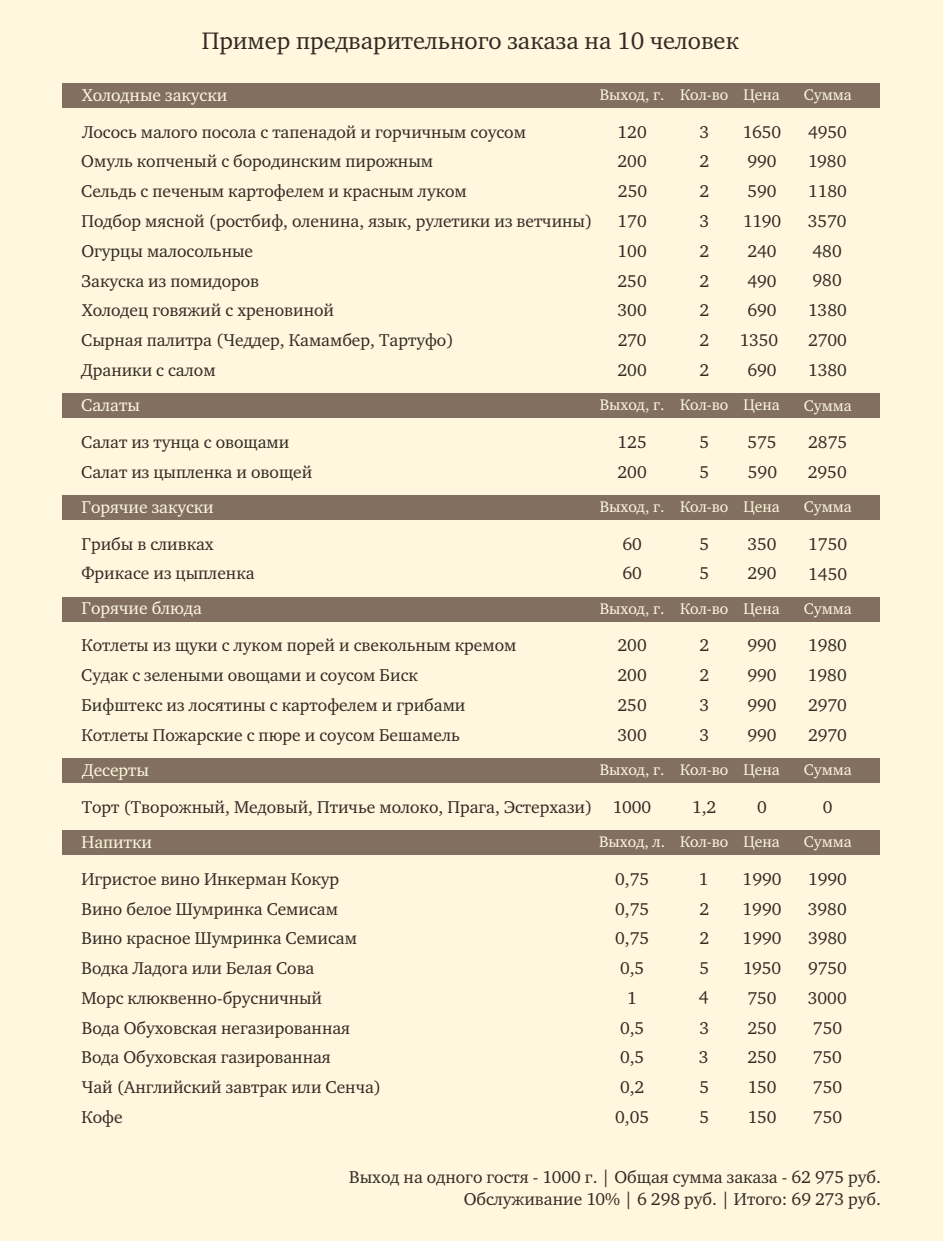
<style>
.page{position:relative;width:943px;height:1241px;background:#fff}
.page>*{position:absolute;margin:0;border:0;box-sizing:border-box;transform-origin:0 0}
.t1{font:24.5px "Charter ITC";color:#332a23}
.t2{font:17.5px/29.8px "Charter ITC";color:#332a23}
.t3{font:17.5px "Charter ITC";color:#fff7de}
.t4{font:15.75px "Charter ITC";color:#fff7de}
</style>
<div class="page">
<div style="left:0;top:0;width:943px;height:1240px;background:#fff7de"></div>
<div style="left:63px;top:83px;width:816px;height:25px;background:#826f60"></div>
<div style="left:63px;top:393px;width:816px;height:25px;background:#826f60"></div>
<div style="left:63px;top:495px;width:816px;height:25px;background:#826f60"></div>
<div style="left:63px;top:596px;width:816px;height:25px;background:#826f60"></div>
<div style="left:63px;top:758px;width:816px;height:24px;background:#826f60"></div>
<div style="left:63px;top:830px;width:816px;height:24px;background:#826f60"></div>
<h1 class="t1" style="left:202px;top:31px;width:538px">Пример предварительного заказа на 10 человек</h1>
<p class="t4" style="left:599px;top:88px;width:182px">Выход, г. Кол-во Цена</p>
<p class="t4" style="left:804px;top:89px;width:49px">Сумма</p>
<p class="t3" style="left:82px;top:88px;width:147px">Холодные закуски</p>
<p class="t2" style="left:82px;top:118px;width:445px">Лосось малого посола с тапенадой и горчичным соусом</p>
<p class="t2" style="left:617px;top:118px;width:31px">120</p>
<p class="t2" style="left:699px;top:118px;width:11px">3</p>
<p class="t2" style="left:743px;top:118px;width:40px">1650</p>
<p class="t2" style="left:808px;top:118px;width:40px">4950</p>
<p class="t2" style="left:81px;top:148px;width:353px">Омуль копченый с бородинским пирожным</p>
<p class="t2" style="left:617px;top:148px;width:31px">200</p>
<p class="t2" style="left:699px;top:148px;width:11px">2</p>
<p class="t2" style="left:747px;top:148px;width:31px">990</p>
<p class="t2" style="left:808px;top:148px;width:40px">1980</p>
<p class="t2" style="left:81px;top:178px;width:387px">Сельдь с печеным картофелем и красным луком</p>
<p class="t2" style="left:618px;top:178px;width:31px">250</p>
<p class="t2" style="left:699px;top:178px;width:11px">2</p>
<p class="t2" style="left:747px;top:178px;width:31px">590</p>
<p class="t2" style="left:808px;top:178px;width:40px">1180</p>
<p class="t2" style="left:81px;top:207px;width:512px">Подбор мясной (ростбиф, оленина, язык, рулетики из ветчины)</p>
<p class="t2" style="left:617px;top:207px;width:31px">170</p>
<p class="t2" style="left:699px;top:207px;width:11px">3</p>
<p class="t2" style="left:743px;top:207px;width:40px">1190</p>
<p class="t2" style="left:807px;top:207px;width:40px">3570</p>
<p class="t2" style="left:81px;top:237px;width:173px">Огурцы малосольные</p>
<p class="t2" style="left:617px;top:237px;width:31px">100</p>
<p class="t2" style="left:699px;top:237px;width:11px">2</p>
<p class="t2" style="left:747px;top:237px;width:31px">240</p>
<p class="t2" style="left:812px;top:237px;width:31px">480</p>
<p class="t2" style="left:81px;top:267px;width:179px">Закуска из помидоров</p>
<p class="t2" style="left:617px;top:267px;width:31px">250</p>
<p class="t2" style="left:699px;top:267px;width:11px">2</p>
<p class="t2" style="left:747px;top:267px;width:31px">490</p>
<p class="t2" style="left:812px;top:267px;width:31px">980</p>
<p class="t2" style="left:81px;top:297px;width:374px">Холодец говяжий с хреновиной<br>Сырная палитра (Чеддер, Камамбер, Тартуфо)</p>
<p class="t2" style="left:617px;top:297px;width:31px">300</p>
<p class="t2" style="left:699px;top:297px;width:11px">2</p>
<p class="t2" style="left:747px;top:297px;width:31px">690</p>
<p class="t2" style="left:808px;top:297px;width:40px">1380</p>
<p class="t2" style="left:617px;top:327px;width:30px">270</p>
<p class="t2" style="left:699px;top:327px;width:11px">2</p>
<p class="t2" style="left:739px;top:326px;width:40px">1350</p>
<p class="t2" style="left:808px;top:327px;width:40px">2700</p>
<p class="t2" style="left:81px;top:356px;width:136px">Драники с салом</p>
<p class="t2" style="left:617px;top:356px;width:31px">200</p>
<p class="t2" style="left:699px;top:356px;width:11px">2</p>
<p class="t2" style="left:747px;top:356px;width:31px">690</p>
<p class="t2" style="left:808px;top:356px;width:40px">1380</p>
<p class="t3" style="left:81px;top:398px;width:60px">Салаты</p>
<p class="t4" style="left:599px;top:398px;width:182px">Выход, г. Кол-во Цена</p>
<p class="t4" style="left:804px;top:399px;width:49px">Сумма</p>
<p class="t2" style="left:81px;top:428px;width:210px">Салат из тунца с овощами</p>
<p class="t2" style="left:617px;top:428px;width:31px">125</p>
<p class="t2" style="left:699px;top:428px;width:11px">5</p>
<p class="t2" style="left:747px;top:428px;width:31px">575</p>
<p class="t2" style="left:808px;top:428px;width:40px">2875</p>
<p class="t2" style="left:81px;top:458px;width:232px">Салат из цыпленка и овощей</p>
<p class="t2" style="left:617px;top:458px;width:31px">200</p>
<p class="t2" style="left:699px;top:458px;width:11px">5</p>
<p class="t2" style="left:748px;top:458px;width:31px">590</p>
<p class="t2" style="left:807px;top:458px;width:40px">2950</p>
<p class="t3" style="left:81px;top:499px;width:134px">Горячие закуски</p>
<p class="t4" style="left:599px;top:500px;width:182px">Выход, г. Кол-во Цена</p>
<p class="t4" style="left:804px;top:500px;width:49px">Сумма</p>
<p class="t2" style="left:81px;top:530px;width:134px">Грибы в сливках</p>
<p class="t2" style="left:622px;top:530px;width:21px">60</p>
<p class="t2" style="left:699px;top:530px;width:11px">5</p>
<p class="t2" style="left:747px;top:530px;width:31px">350</p>
<p class="t2" style="left:808px;top:530px;width:40px">1750</p>
<p class="t2" style="left:81px;top:560px;width:175px">Фрикасе из цыпленка</p>
<p class="t2" style="left:622px;top:560px;width:21px">60</p>
<p class="t2" style="left:699px;top:560px;width:11px">5</p>
<p class="t2" style="left:747px;top:560px;width:31px">290</p>
<p class="t2" style="left:808px;top:560px;width:40px">1450</p>
<p class="t3" style="left:81px;top:601px;width:122px">Горячие блюда</p>
<p class="t4" style="left:599px;top:602px;width:182px">Выход, г. Кол-во Цена</p>
<p class="t4" style="left:804px;top:602px;width:49px">Сумма</p>
<p class="t2" style="left:81px;top:632px;width:436px">Котлеты из щуки с луком порей и свекольным кремом</p>
<p class="t2" style="left:617px;top:632px;width:31px">200</p>
<p class="t2" style="left:699px;top:632px;width:11px">2</p>
<p class="t2" style="left:747px;top:632px;width:31px">990</p>
<p class="t2" style="left:808px;top:632px;width:40px">1980</p>
<p class="t2" style="left:81px;top:661px;width:338px">Судак с зелеными овощами и соусом Биск</p>
<p class="t2" style="left:617px;top:661px;width:31px">200</p>
<p class="t2" style="left:699px;top:661px;width:11px">2</p>
<p class="t2" style="left:747px;top:661px;width:31px">990</p>
<p class="t2" style="left:807px;top:661px;width:40px">1980</p>
<p class="t2" style="left:81px;top:691px;width:385px">Бифштекс из лосятины с картофелем и грибами</p>
<p class="t2" style="left:617px;top:691px;width:31px">250</p>
<p class="t2" style="left:699px;top:691px;width:11px">3</p>
<p class="t2" style="left:747px;top:691px;width:31px">990</p>
<p class="t2" style="left:808px;top:691px;width:40px">2970</p>
<p class="t2" style="left:81px;top:721px;width:380px">Котлеты Пожарские с пюре и соусом Бешамель</p>
<p class="t2" style="left:617px;top:721px;width:31px">300</p>
<p class="t2" style="left:699px;top:721px;width:11px">3</p>
<p class="t2" style="left:747px;top:721px;width:31px">990</p>
<p class="t2" style="left:808px;top:721px;width:40px">2970</p>
<p class="t3" style="left:82px;top:762px;width:68px">Десерты</p>
<p class="t4" style="left:599px;top:763px;width:182px">Выход, г. Кол-во Цена</p>
<p class="t4" style="left:804px;top:763px;width:49px">Сумма</p>
<p class="t2" style="left:82px;top:793px;width:571px">Торт (Творожный, Медовый, Птичье молоко, Прага, Эстерхази) 1000</p>
<p class="t2" style="left:692px;top:793px;width:25px">1,2</p>
<p class="t2" style="left:757px;top:793px;width:11px">0</p>
<p class="t2" style="left:822px;top:793px;width:11px">0</p>
<p class="t3" style="left:81px;top:834px;width:72px">Напитки</p>
<p class="t4" style="left:599px;top:835px;width:182px">Выход, л. Кол-во Цена</p>
<p class="t4" style="left:804px;top:835px;width:49px">Сумма</p>
<p class="t2" style="left:81px;top:865px;width:259px">Игристое вино Инкерман Кокур</p>
<p class="t2" style="left:615px;top:865px;width:36px">0,75</p>
<p class="t2" style="left:699px;top:865px;width:11px">1</p>
<p class="t2" style="left:742px;top:865px;width:40px">1990</p>
<p class="t2" style="left:808px;top:865px;width:40px">1990</p>
<p class="t2" style="left:81px;top:895px;width:258px">Вино белое Шумринка Семисам</p>
<p class="t2" style="left:615px;top:895px;width:36px">0,75</p>
<p class="t2" style="left:699px;top:895px;width:11px">2</p>
<p class="t2" style="left:742px;top:895px;width:40px">1990</p>
<p class="t2" style="left:807px;top:895px;width:40px">3980</p>
<p class="t2" style="left:81px;top:924px;width:277px">Вино красное Шумринка Семисам</p>
<p class="t2" style="left:615px;top:924px;width:36px">0,75</p>
<p class="t2" style="left:699px;top:924px;width:11px">2</p>
<p class="t2" style="left:742px;top:924px;width:40px">1990</p>
<p class="t2" style="left:808px;top:924px;width:40px">3980</p>
<p class="t2" style="left:81px;top:954px;width:234px">Водка Ладога или Белая Сова</p>
<p class="t2" style="left:620px;top:954px;width:26px">0,5</p>
<p class="t2" style="left:699px;top:954px;width:11px">5</p>
<p class="t2" style="left:743px;top:954px;width:40px">1950</p>
<p class="t2" style="left:808px;top:954px;width:40px">9750</p>
<p class="t2" style="left:81px;top:984px;width:242px">Морс клюквенно-брусничный</p>
<p class="t2" style="left:627px;top:984px;width:11px">1</p>
<p class="t2" style="left:699px;top:983px;width:11px">4</p>
<p class="t2" style="left:747px;top:984px;width:31px">750</p>
<p class="t2" style="left:807px;top:984px;width:40px">3000</p>
<p class="t2" style="left:82px;top:1014px;width:270px">Вода Обуховская негазированная</p>
<p class="t2" style="left:620px;top:1014px;width:26px">0,5</p>
<p class="t2" style="left:699px;top:1014px;width:11px">3</p>
<p class="t2" style="left:747px;top:1014px;width:31px">250</p>
<p class="t2" style="left:813px;top:1014px;width:31px">750</p>
<p class="t2" style="left:81px;top:1043px;width:251px">Вода Обуховская газированная</p>
<p class="t2" style="left:620px;top:1043px;width:26px">0,5</p>
<p class="t2" style="left:699px;top:1043px;width:11px">3</p>
<p class="t2" style="left:747px;top:1043px;width:31px">250</p>
<p class="t2" style="left:812px;top:1043px;width:31px">750</p>
<p class="t2" style="left:82px;top:1073px;width:301px">Чай (Английский завтрак или Сенча)</p>
<p class="t2" style="left:620px;top:1073px;width:26px">0,2</p>
<p class="t2" style="left:699px;top:1073px;width:11px">5</p>
<p class="t2" style="left:747px;top:1073px;width:30px">150</p>
<p class="t2" style="left:813px;top:1073px;width:31px">750</p>
<p class="t2" style="left:81px;top:1103px;width:43px">Кофе</p>
<p class="t2" style="left:615px;top:1103px;width:36px">0,05</p>
<p class="t2" style="left:699px;top:1103px;width:11px">5</p>
<p class="t2" style="left:747px;top:1103px;width:30px">150</p>
<p class="t2" style="left:813px;top:1103px;width:31px">750</p>
<p class="t2" style="left:349px;top:1167px;width:533px;line-height:21.9px;text-align:right">Выход на одного гостя - 1000 г. | Общая сумма заказа - 62 975 руб.<br>Обслуживание 10% | 6 298 руб. | Итого: 69 273 руб.</p>
</div>
